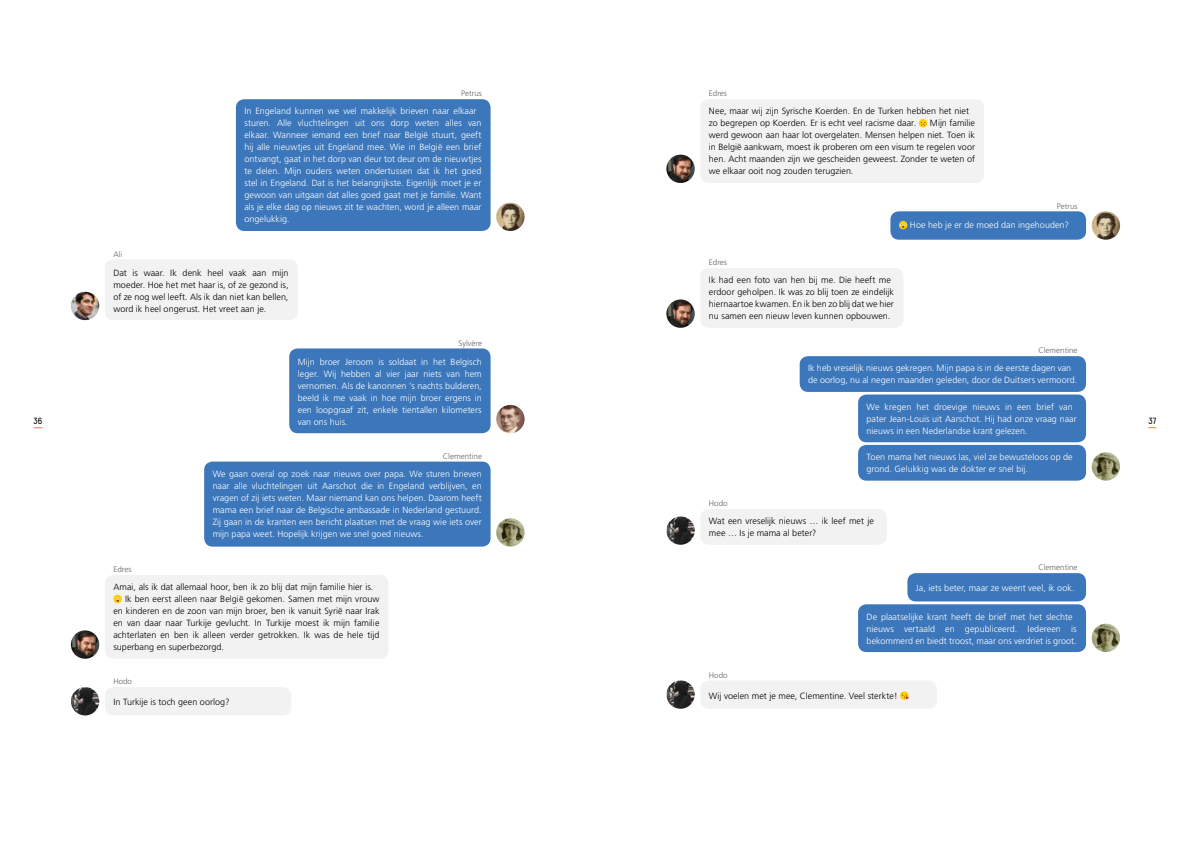
<style>
.page{position:relative;width:1191px;height:842px;background:#fff}
.page>*{position:absolute;margin:0;border:0;box-sizing:border-box;transform-origin:0 0}
.t1{font:300 9px/12px "Frutiger";letter-spacing:.005em;color:#fff}
.t2{font:300 9px/12px "Frutiger";letter-spacing:.005em;color:#000}
.t3{font:9px "Decima";color:#000}
.t4{font:300 8px "Frutiger";color:#646363}
</style>
<div class="page">
<img style="left:496px;top:203px;width:28px;height:28px;border-radius:14px">
<img style="left:1091px;top:211px;width:29px;height:29px;border-radius:14px">
<div style="left:236px;top:99px;width:254px;height:132px;background:#3c77bb;border-radius:9px"></div>
<div style="left:890px;top:211px;width:196px;height:29px;background:#3c77bb;border-radius:9px"></div>
<svg style="left:899px;top:221px;width:8px;height:8px"></svg>
<svg style="left:900px;top:223px;width:6px;height:6px"></svg>
<img style="left:71px;top:292px;width:28px;height:28px;border-radius:14px">
<div style="left:105px;top:259px;width:193px;height:61px;background:#f2f2f2;border-radius:9px"></div>
<div style="left:289px;top:348px;width:201px;height:85px;background:#3c77bb;border-radius:9px"></div>
<img style="left:496px;top:405px;width:28px;height:28px;border-radius:14px">
<img style="left:496px;top:518px;width:28px;height:29px;border-radius:14px">
<img style="left:1091px;top:452px;width:29px;height:29px;border-radius:14px">
<img style="left:1091px;top:624px;width:29px;height:28px;border-radius:14px">
<div style="left:204px;top:462px;width:286px;height:85px;background:#3c77bb;border-radius:9px"></div>
<div style="left:799px;top:356px;width:287px;height:36px;background:#3c77bb;border-radius:9px"></div>
<div style="left:907px;top:573px;width:179px;height:28px;background:#3c77bb;border-radius:9px"></div>
<div style="left:858px;top:604px;width:228px;height:48px;background:#3c77bb;border-radius:9px"></div>
<div style="left:858px;top:394px;width:228px;height:48px;background:#3c77bb;border-radius:9px"></div>
<div style="left:858px;top:445px;width:228px;height:36px;background:#3c77bb;border-radius:9px"></div>
<img style="left:71px;top:630px;width:28px;height:29px;border-radius:14px">
<img style="left:666px;top:155px;width:28px;height:28px;border-radius:14px">
<img style="left:666px;top:299px;width:28px;height:29px;border-radius:14px">
<div style="left:105px;top:575px;width:283px;height:84px;background:#f2f2f2;border-radius:9px"></div>
<svg style="left:113px;top:595px;width:9px;height:8px"></svg>
<svg style="left:115px;top:597px;width:5px;height:5px"></svg>
<div style="left:700px;top:99px;width:284px;height:84px;background:#f2f2f2;border-radius:9px"></div>
<svg style="left:918px;top:119px;width:9px;height:8px"></svg>
<svg style="left:921px;top:122px;width:4px;height:4px"></svg>
<div style="left:700px;top:268px;width:203px;height:60px;background:#f2f2f2;border-radius:9px"></div>
<img style="left:71px;top:687px;width:28px;height:28px;border-radius:14px">
<img style="left:666px;top:516px;width:28px;height:29px;border-radius:14px">
<img style="left:666px;top:680px;width:28px;height:29px;border-radius:14px">
<div style="left:105px;top:687px;width:186px;height:28px;background:#f2f2f2;border-radius:9px"></div>
<div style="left:700px;top:509px;width:187px;height:36px;background:#f2f2f2;border-radius:9px"></div>
<div style="left:700px;top:680px;width:237px;height:29px;background:#f2f2f2;border-radius:9px"></div>
<svg style="left:900px;top:691px;width:8px;height:9px"></svg>
<svg style="left:901px;top:693px;width:8px;height:6px"></svg>
<p class="t4" style="left:461px;top:89px;width:22px">Petrus</p>
<p class="t1" style="left:244px;top:105px;width:239px">In Engeland kunnen we wel makkelijk brieven naar elkaar sturen. Alle vluchtelingen uit ons dorp weten alles van elkaar. Wanneer iemand een brief naar België stuurt, geeft hij alle nieuwtjes uit Engeland mee. Wie in België een brief ontvangt, gaat in het dorp van deur tot deur om de nieuwtjes te delen. Mijn ouders weten ondertussen dat ik het goed stel in Engeland. Dat is het belangrijkste. Eigenlijk moet je er gewoon van uitgaan dat alles goed gaat met je familie. Want als je elke dag op nieuws zit te wachten, word je alleen maar ongelukkig.</p>
<p class="t4" style="left:113px;top:249px;width:10px">Ali</p>
<p class="t2" style="left:113px;top:267px;width:177px;text-align:justify">Dat is waar. Ik denk heel vaak aan mijn moeder. Hoe het met haar is, of ze gezond is, of ze nog wel leeft. Als ik dan niet kan bellen, word ik heel ongerust. Het vreet aan je.</p>
<p class="t4" style="left:709px;top:89px;width:20px">Edres</p>
<p class="t2" style="left:709px;top:105px;width:262px">Nee, maar wij zijn Syrische Koerden. En de Turken hebben het niet zo begrepen op Koerden. Er is echt veel racisme daar.</p>
<p class="t2" style="left:709px;top:117px;width:268px;text-align:justify;text-indent:221px">Mijn familie werd gewoon aan haar lot overgelaten. Mensen helpen niet. Toen ik in België aankwam, moest ik proberen om een visum te regelen voor hen. Acht maanden zijn we gescheiden geweest. Zonder te weten of we elkaar ooit nog zouden terugzien.</p>
<p class="t4" style="left:1056px;top:201px;width:22px">Petrus</p>
<p class="t4" style="left:709px;top:258px;width:20px">Edres</p>
<p class="t2" style="left:709px;top:274px;width:187px">Ik had een foto van hen bij me. Die heeft me erdoor geholpen. Ik was zo blij toen ze eindelijk hiernaartoe kwamen. En ik ben zo blij dat we hier nu samen een nieuw leven kunnen opbouwen.</p>
<p class="t1" style="left:910px;top:219px;width:161px">Hoe heb je er de moed dan ingehouden?</p>
<p class="t4" style="left:458px;top:338px;width:25px">Sylvère</p>
<p class="t1" style="left:298px;top:356px;width:186px;text-align:justify">Mijn broer Jeroom is soldaat in het Belgisch leger. Wij hebben al vier jaar niets van hem vernomen. Als de kanonnen ’s nachts bulderen, beeld ik me vaak in hoe mijn broer ergens in een loopgraaf zit, enkele tientallen kilometers van ons huis.</p>
<p class="t4" style="left:443px;top:451px;width:41px">Clementine</p>
<p class="t4" style="left:1038px;top:346px;width:41px">Clementine</p>
<p class="t1" style="left:808px;top:362px;width:271px">Ik heb vreselijk nieuws gekregen. Mijn papa is in de eerste dagen van de oorlog, nu al negen maanden geleden, door de Duitsers vermoord.</p>
<p class="t1" style="left:866px;top:401px;width:212px">We kregen het droevige nieuws in een brief van pater Jean-Louis uit Aarschot. Hij had onze vraag naar nieuws in een Nederlandse krant gelezen.</p>
<p class="t1" style="left:866px;top:451px;width:208px">Toen mama het nieuws las, viel ze bewusteloos op de grond. Gelukkig was de dokter er snel bij.</p>
<p class="t3" style="left:34px;top:416px;width:10px">36</p>
<p class="t3" style="left:1148px;top:416px;width:9px">37</p>
<p class="t1" style="left:213px;top:468px;width:271px;text-align:justify">We gaan overal op zoek naar nieuws over papa. We sturen brieven naar alle vluchtelingen uit Aarschot die in Engeland verblijven, en vragen of zij iets weten. Maar niemand kan ons helpen. Daarom heeft mama een brief naar de Belgische ambassade in Nederland gestuurd.<br>Zij gaan in de kranten een bericht plaatsen met de vraag wie iets over mijn papa weet. Hopelijk krijgen we snel goed nieuws.</p>
<p class="t4" style="left:709px;top:499px;width:20px">Hodo</p>
<p class="t2" style="left:709px;top:515px;width:166px">Wat een vreselijk nieuws … ik leef met je mee … Is je mama al beter?</p>
<p class="t4" style="left:113px;top:565px;width:20px">Edres</p>
<p class="t4" style="left:1038px;top:563px;width:41px">Clementine</p>
<p class="t2" style="left:113px;top:581px;width:261px">Amai, als ik dat allemaal hoor, ben ik zo blij dat mijn familie hier is.</p>
<p class="t2" style="left:125px;top:593px;width:256px">Ik ben eerst alleen naar België gekomen. Samen met mijn vrouw</p>
<p class="t2" style="left:113px;top:605px;width:268px">en kinderen en de zoon van mijn broer, ben ik vanuit Syrië naar Irak</p>
<p class="t2" style="left:113px;top:617px;width:267px">en van daar naar Turkije gevlucht. In Turkije moest ik mijn familie</p>
<p class="t2" style="left:113px;top:629px;width:267px">achterlaten en ben ik alleen verder getrokken. Ik was de hele tijd</p>
<p class="t2" style="left:113px;top:641px;width:112px">superbang en superbezorgd.</p>
<p class="t1" style="left:916px;top:582px;width:160px">Ja, iets beter, maar ze weent veel, ik ook.</p>
<p class="t1" style="left:866px;top:611px;width:212px">De plaatselijke krant heeft de brief met het slechte nieuws vertaald en gepubliceerd. Iedereen is bekommerd en biedt troost, maar ons verdriet is groot.</p>
<p class="t4" style="left:113px;top:677px;width:20px">Hodo</p>
<p class="t4" style="left:709px;top:670px;width:20px">Hodo</p>
<p class="t2" style="left:113px;top:696px;width:118px">In Turkije is toch geen oorlog?</p>
<p class="t2" style="left:709px;top:690px;width:190px">Wij voelen met je mee, Clementine. Veel sterkte!</p>
</div>
